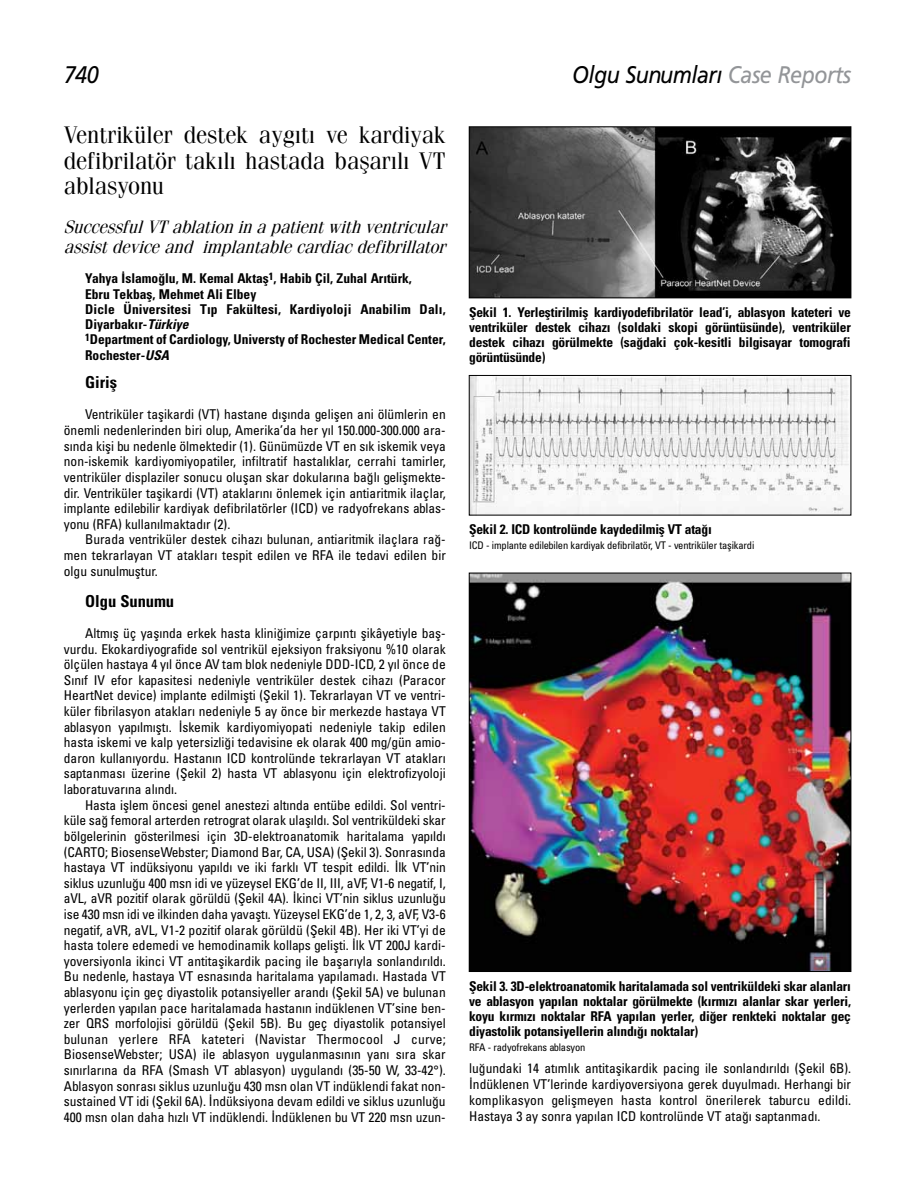
<style>
.page{position:relative;width:915px;height:1191px;background:#fff}
.page>*{position:absolute;margin:0;border:0;box-sizing:border-box;transform-origin:0 0}
.t1{font:24px/25.5px "Fenice Tr";color:#000;text-align:justify}
.t2{font:24px "Frutiger Italic Tr";letter-spacing:-.025em;color:#000;scale:.9 1}
.t3{font:italic 18px/19.5px "Fenice Tr";color:#000}
.t4{font:16.5px "Univers Cond Bd Tr";color:#000}
.t5{font:13.5px/15.6px "Univers Condensed Tr";color:#000;text-align:justify}
.t6{font:13.5px/15px "Univers Cond Bd Tr";color:#000;text-align:justify}
.t7{font:10.5px "Univers Condensed Tr";letter-spacing:-.015em;color:#000}
.s1{color:#939598}
.s2{font-family:"Univers Cond Bd Ita Tr"}
</style>
<div class="page">
<img style="left:471px;top:575px;width:377px;height:394px">
<div style="left:469px;top:573px;width:381px;height:398px;border:1px solid #000"></div>
<img style="left:471px;top:128px;width:377px;height:168px">
<div style="left:469px;top:126px;width:381px;height:172px;border:1px solid #000"></div>
<img style="left:471px;top:377px;width:377px;height:136px">
<div style="left:469px;top:375px;width:381px;height:140px;border:1px solid #000"></div>
<h1 class="t2" style="left:64px;top:61px;width:40px">740</h1>
<h1 class="t2" style="left:572px;top:61px;width:311px">Olgu Sunumları <span class="s1">Case Reports</span></h1>
<h1 class="t1" style="left:64px;top:122px;width:383px">Ventriküler destek aygıtı ve kardiyak defibrilatör takılı hastada başarılı VT ablasyonu</h1>
<h2 class="t3" style="left:64px;top:217px;width:389px">SuccessfulVTablationinapatientwithventricular assistdeviceand implantablecardiacdefibrillator</h2>
<p class="t6" style="left:85px;top:270px;width:362px;text-align:left">Yahya İslamoğlu, M. Kemal Aktaş<sup>1</sup>, Habib Çil, Zuhal Arıtürk,<br>Ebru Tekbaş, Mehmet Ali Elbey<br>Dicle Üniversitesi Tıp Fakültesi, Kardiyoloji Anabilim Dalı, Diyarbakır-<span class="s2">Türkiye<br></span><sup>1</sup>Department of Cardiology, Universty of Rochester Medical Center, Rochester-<span class="s2">USA</span></p>
<p class="t4" style="left:85px;top:372px;width:34px">Giriş</p>
<p class="t5" style="left:64px;top:406px;width:383px;text-indent:21px">Ventriküler taşikardi (VT) hastane dışında gelişen ani ölümlerin en önemli nedenlerinden biri olup, Amerika’da her yıl 150.000-300.000 ara&shy;sında kişi bu nedenle ölmektedir (1). Günümüzde VT en sık iskemik veya non-iskemik kardiyomiyopatiler, infiltratif hastalıklar, cerrahi tamirler, ventriküler displaziler sonucu oluşan skar dokularına bağlı gelişmekte&shy;dir. Ventriküler taşikardi (VT) ataklarını önlemek için antiaritmik ilaçlar, implante edilebilir kardiyak defibrilatörler (ICD) ve radyofrekans ablas&shy;yonu (RFA) kullanılmaktadır (2).</p>
<p class="t5" style="left:64px;top:531px;width:383px;text-indent:21px">Burada ventriküler destek cihazı bulunan, antiaritmik ilaçlara rağ&shy;men tekrarlayan VT atakları tespit edilen ve RFA ile tedavi edilen bir olgu sunulmuştur.</p>
<p class="t4" style="left:85px;top:591px;width:91px">Olgu Sunumu</p>
<p class="t5" style="left:64px;top:625px;width:383px;text-indent:21px">Altmış üç yaşında erkek hasta kliniğimize çarpıntı şikâyetiyle baş&shy;vurdu. Ekokardiyografide sol ventrikül ejeksiyon fraksiyonu %10 olarak ölçülen hastaya 4 yıl önce AV tam blok nedeniyle DDD-ICD, 2 yıl önce de Sınıf IV efor kapasitesi nedeniyle ventriküler destek cihazı (Paracor HeartNet device) implante edilmişti (Şekil 1). Tekrarlayan VT ve ventri&shy;küler fibrilasyon atakları nedeniyle 5 ay önce bir merkezde hastaya VT ablasyon yapılmıştı. İskemik kardiyomiyopati nedeniyle takip edilen hasta iskemi ve kalp yetersizliği tedavisine ek olarak 400 mg/gün amio&shy;daron kullanıyordu. Hastanın ICD kontrolünde tekrarlayan VT atakları saptanması üzerine (Şekil 2) hasta VT ablasyonu için elektrofizyoloji laboratuvarına alındı.</p>
<p class="t5" style="left:64px;top:796px;width:383px;text-indent:21px">Hasta işlem öncesi genel anestezi altında entübe edildi. Sol ventri&shy;küle sağ femoral arterden retrograt olarak ulaşıldı. Sol ventriküldeki skar bölgelerinin gösterilmesi için 3D-elektroanatomik haritalama yapıldı (CARTO; BiosenseWebster; Diamond Bar, CA, USA) (Şekil 3). Sonrasında hastaya VT indüksiyonu yapıldı ve iki farklı VT tespit edildi. İlk VT’nin siklus uzunluğu 400 msn idi ve yüzeysel EKG’de II, III, aVF, V1-6 negatif, I, aVL, aVR pozitif olarak görüldü (Şekil 4A). İkinci VT’nin siklus uzunluğu ise 430 msn idi ve ilkinden daha yavaştı. Yüzeysel EKG’de 1, 2, 3, aVF, V3-6 negatif, aVR, aVL, V1-2 pozitif olarak görüldü (Şekil 4B). Her iki VT’yi de hasta tolere edemedi ve hemodinamik kollaps gelişti. İlk VT 200J kardi&shy;yoversiyonla ikinci VT antitaşikardik pacing ile başarıyla sonlandırıldı.<br>Bu nedenle, hastaya VT esnasında haritalama yapılamadı. Hastada VT ablasyonu için geç diyastolik potansiyeller arandı (Şekil 5A) ve bulunan yerlerden yapılan pace haritalamada hastanın indüklenen VT’sine ben&shy;zer QRS morfolojisi görüldü (Şekil 5B). Bu geç diyastolik potansiyel bulunan yerlere RFA kateteri (Navistar Thermocool J curve; BiosenseWebster; USA) ile ablasyon uygulanmasının yanı sıra skar sınırlarına da RFA (Smash VT ablasyon) uygulandı (35-50 W, 33-42°).<br>Ablasyon sonrası siklus uzunluğu 430 msn olan VT indüklendi fakat non&shy;sustained VT idi (Şekil 6A). İndüksiyona devam edildi ve siklus uzunluğu 400 msn olan daha hızlı VT indüklendi. İndüklenen bu VT 220 msn uzun-</p>
<p class="t6" style="left:469px;top:304px;width:383px">Şekil 1. Yerleştirilmiş kardiyodefibrilatör lead’i, ablasyon kateteri ve ventriküler destek cihazı (soldaki skopi görüntüsünde), ventriküler destek cihazı görülmekte (sağdaki çok-kesitli bilgisayar tomografi görüntüsünde)</p>
<p class="t6" style="left:469px;top:521px;width:244px">Şekil 2. ICD kontrolünde kaydedilmiş VT atağı</p>
<p class="t7" style="left:469px;top:539px;width:286px">ICD - implante edilebilen kardiyak defibrilatör, VT - ventriküler taşikardi</p>
<p class="t6" style="left:469px;top:978px;width:383px">Şekil 3. 3D-elektroanatomik haritalamada sol ventriküldeki skar alanları ve ablasyon yapılan noktalar görülmekte (kırmızı alanlar skar yerleri, koyu kırmızı noktalar RFA yapılan yerler, diğer renkteki noktalar geç diyastolik potansiyellerin alındığı noktalar)</p>
<p class="t7" style="left:469px;top:1040px;width:118px">RFA - radyofrekans ablasyon</p>
<p class="t5" style="left:469px;top:1060px;width:383px">luğundaki 14 atımlık antitaşikardik pacing ile sonlandırıldı (Şekil 6B).<br>İndüklenen VT’lerinde kardiyoversiyona gerek duyulmadı. Herhangi bir komplikasyon gelişmeyen hasta kontrol önerilerek taburcu edildi.<br>Hastaya 3 ay sonra yapılan ICD kontrolünde VT atağı saptanmadı.</p>
</div>
